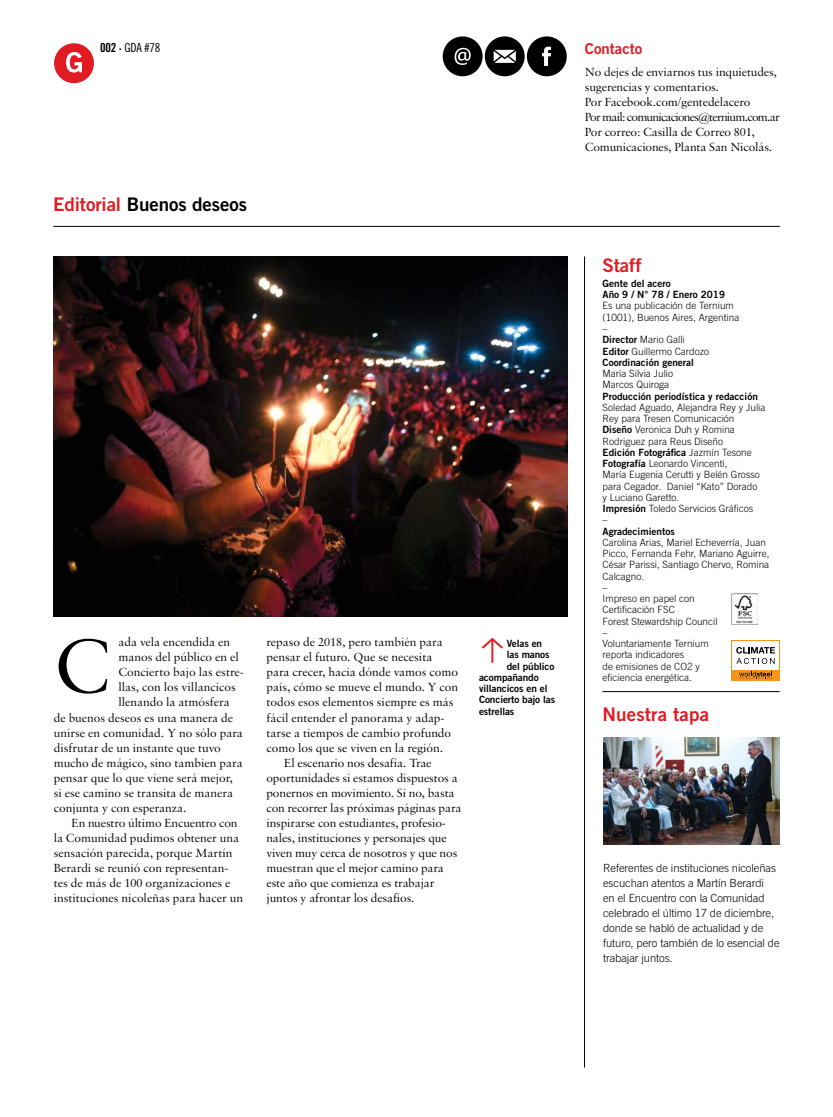
<style>
.page{position:relative;width:833px;height:1117px;background:#fff}
.page>*{position:absolute;margin:0;border:0;box-sizing:border-box;transform-origin:0 0}
.t1{font:81.25px "Sabon";color:#000}
.t2{font:18.75px "Trade Gothic LT Std Bd 2";letter-spacing:-.005em;color:#000}
.t3{font:18.75px "Trade Gothic LT Std Bd 2";letter-spacing:.01em;color:#e11b22}
.t4{font:15px "Trade Gothic LT Std Bd 2";color:#e11b22}
.t5{font:12.5px/15px "Sabon";color:#000}
.t6{font:12.5px "Trade Gothic LT Std Cn 18";color:#000}
.t7{font:300 11.25px/15px "Trade Gothic LT Std";letter-spacing:-.01em;color:#000}
.t8{font:300 10px/11.2px "Trade Gothic LT Std";color:#000}
.t9{font:10px/11.2px "Trade Gothic LT Std Bd 2";color:#000}
.s1{font-family:"Trade Gothic LT Std Bd Cn 20"}
.s2{font-size:5px}
.s3{color:#e11b22}
.s4{font-family:"Trade Gothic LT Std Bd 2";font-weight:400}
.s5{font-family:"Trade Gothic LT Std";font-weight:300}
</style>
<div class="page">
<div style="left:54px;top:43px;width:40px;height:40px;background:#e11b22;border-radius:50%"></div>
<svg style="left:66px;top:52px;width:16px;height:21px"></svg>
<img style="left:603px;top:737px;width:177px;height:107px">
<hr style="left:53px;top:226px;width:727px;height:1px;background:#000">
<hr style="left:602px;top:691px;width:177px;height:1px;background:#000">
<div style="left:443px;top:36px;width:39px;height:40px;background:#000;border-radius:50%"></div>
<svg style="left:454px;top:48px;width:17px;height:17px"></svg>
<div style="left:485px;top:36px;width:39px;height:40px;background:#000;border-radius:50%"></div>
<svg style="left:493px;top:50px;width:23px;height:13px"></svg>
<div style="left:527px;top:36px;width:40px;height:40px;background:#000;border-radius:50%"></div>
<svg style="left:542px;top:47px;width:9px;height:19px"></svg>
<img style="left:53px;top:256px;width:514px;height:360px">
<hr style="left:584px;top:256px;width:1px;height:811px;background:#000">
<svg style="left:731px;top:640px;width:49px;height:40px"></svg>
<div style="left:732px;top:641px;width:46px;height:28px;background:#fff"></div>
<svg style="left:739px;top:671px;width:33px;height:7px"></svg>
<svg style="left:736px;top:646px;width:39px;height:18px"></svg>
<img style="left:731px;top:593px;width:27px;height:31px">
<p class="t6" style="left:100px;top:40px;width:62px"><span class="s1">002</span> <span class="s2">•</span> GDA #78</p>
<p class="t4" style="left:585px;top:40px;width:59px">Contacto</p>
<h2 class="t2" style="left:53px;top:193px;width:195px"><span class="s3">Editorial</span> Buenos deseos</h2>
<p class="t5" style="left:118px;top:634px;width:113px">ada vela encendida en</p>
<p class="t5" style="left:118px;top:649px;width:122px">manos del público en el</p>
<p class="t5" style="left:118px;top:664px;width:127px">Concierto bajo las estre-</p>
<p class="t5" style="left:118px;top:679px;width:119px">llas, con los villancicos</p>
<p class="t5" style="left:118px;top:694px;width:113px">llenando la atmósfera</p>
<p class="t5" style="left:54px;top:709px;width:181px">de buenos deseos es una manera de</p>
<p class="t5" style="left:54px;top:724px;width:191px">unirse en comunidad. Y no sólo para</p>
<p class="t5" style="left:54px;top:739px;width:168px">disfrutar de un instante que tuvo</p>
<p class="t5" style="left:54px;top:754px;width:190px">mucho de mágico, sino tambien para</p>
<p class="t5" style="left:54px;top:769px;width:181px">pensar que lo que viene será mejor,</p>
<p class="t5" style="left:54px;top:784px;width:181px">si ese camino se transita de manera</p>
<p class="t5" style="left:54px;top:799px;width:134px">conjunta y con esperanza.</p>
<p class="t5" style="left:71px;top:814px;width:167px">En nuestro último Encuentro con</p>
<p class="t5" style="left:54px;top:829px;width:187px">la Comunidad pudimos obtener una</p>
<p class="t5" style="left:54px;top:844px;width:180px">sensación parecida, porque Martín</p>
<p class="t5" style="left:54px;top:859px;width:176px">Berardi se reunió con representan-</p>
<p class="t5" style="left:54px;top:874px;width:178px">tes de más de 100 organizaciones e</p>
<p class="t5" style="left:54px;top:889px;width:191px">instituciones nicoleñas para hacer un</p>
<h1 class="t1" style="left:54px;top:616px;width:58px">C</h1>
<p class="t5" style="left:266px;top:634px;width:178px">repaso de 2018, pero también para</p>
<p class="t5" style="left:266px;top:649px;width:167px">pensar el futuro. Que se necesita</p>
<p class="t5" style="left:266px;top:664px;width:193px">para crecer, hacia dónde vamos como</p>
<p class="t5" style="left:266px;top:679px;width:193px">país, cómo se mueve el mundo. Y con</p>
<p class="t5" style="left:266px;top:694px;width:188px">todos esos elementos siempre es más</p>
<p class="t5" style="left:266px;top:709px;width:180px">fácil entender el panorama y adap-</p>
<p class="t5" style="left:266px;top:724px;width:186px">tarse a tiempos de cambio profundo</p>
<p class="t5" style="left:266px;top:739px;width:178px">como los que se viven en la región.</p>
<p class="t5" style="left:284px;top:754px;width:149px">El escenario nos desafía. Trae</p>
<p class="t5" style="left:266px;top:769px;width:193px">oportunidades si estamos dispuestos a</p>
<p class="t5" style="left:266px;top:784px;width:190px">ponernos en movimiento. Si no, basta</p>
<p class="t5" style="left:266px;top:799px;width:196px">con recorrer las próximas páginas para</p>
<p class="t5" style="left:266px;top:814px;width:181px">inspirarse con estudiantes, profesio-</p>
<p class="t5" style="left:266px;top:829px;width:182px">nales, instituciones y personajes que</p>
<p class="t5" style="left:266px;top:844px;width:192px">viven muy cerca de nosotros y que nos</p>
<p class="t5" style="left:266px;top:859px;width:179px">muestran que el mejor camino para</p>
<p class="t5" style="left:266px;top:874px;width:169px">este año que comienza es trabajar</p>
<p class="t5" style="left:266px;top:889px;width:149px">juntos y afrontar los desafíos.</p>
<p class="t9" style="left:507px;top:637px;width:37px">Velas en</p>
<p class="t9" style="left:507px;top:648px;width:44px">las manos</p>
<p class="t9" style="left:507px;top:660px;width:49px">del público</p>
<p class="t9" style="left:479px;top:671px;width:61px">acompañando</p>
<p class="t9" style="left:479px;top:682px;width:70px">villancicos en el</p>
<p class="t9" style="left:479px;top:693px;width:78px">Concierto bajo las</p>
<p class="t9" style="left:479px;top:705px;width:37px">estrellas</p>
<p class="t5" style="left:585px;top:64px;width:196px">No dejes de enviarnos tus inquietudes, sugerencias y comentarios.<br>Por Facebook.com/gentedelacero<br>Por mail: comunicaciones@ternium.com.ar Por correo: Casilla de Correo 801, Comunicaciones, Planta San Nicolás.</p>
<h2 class="t3" style="left:602px;top:253px;width:41px">Staff</h2>
<p class="t9" style="left:602px;top:277px;width:124px">Gente del acero<br>Año 9 / N° 78 / Enero 2019</p>
<p class="t8" style="left:602px;top:300px;width:138px">Es una publicación de Ternium (1001), Buenos Aires, Argentina –<br><span class="s4">Director</span> Mario Galli<br><span class="s4">Editor</span> Guillermo Cardozo</p>
<p class="t9" style="left:602px;top:356px;width:93px">Coordinación general</p>
<p class="t8" style="left:602px;top:367px;width:72px">María Silvia Julio<br>Marcos Quiroga</p>
<p class="t9" style="left:602px;top:390px;width:157px">Producción periodística y redacción</p>
<p class="t8" style="left:602px;top:401px;width:164px">Soledad Aguado, Alejandra Rey y Julia<br>Rey para Tresen Comunicación<br><span class="s4">Diseño</span> Veronica Duh y Romina<br>Rodriguez para Reus Diseño</p>
<p class="t9" style="left:602px;top:446px;width:151px">Edición Fotográfica <span class="s5">Jazmín Tesone</span></p>
<p class="t8" style="left:602px;top:457px;width:159px"><span class="s4">Fotografía</span> Leonardo Vincenti,<br>María Eugenia Cerutti y Belén Grosso para Cegador. Daniel “Kato” Dorado y Luciano Garetto.<br><span class="s4">Impresión</span> Toledo Servicios Gráficos –</p>
<p class="t9" style="left:602px;top:525px;width:74px">Agradecimientos</p>
<p class="t8" style="left:602px;top:536px;width:169px">Carolina Arias, Mariel Echeverría, Juan<br>Picco, Fernanda Fehr, Mariano Aguirre,<br>César Parissi, Santiago Chervo, Romina<br>Calcagno.<br>–<br>Impreso en papel con<br>Certificación FSC<br>Forest Stewardship Council<br>–<br>Voluntariamente Ternium<br>reporta indicadores<br>de emisiones de CO2 y<br>eficiencia energética.</p>
<h2 class="t3" style="left:602px;top:703px;width:108px">Nuestra tapa</h2>
<p class="t7" style="left:603px;top:860px;width:178px">Referentes de instituciones nicoleñas escuchan atentos a Martín Berardi<br>en el Encuentro con la Comunidad celebrado el último 17 de diciembre, donde se habló de actualidad y de futuro, pero también de lo esencial de trabajar juntos.</p>
</div>
